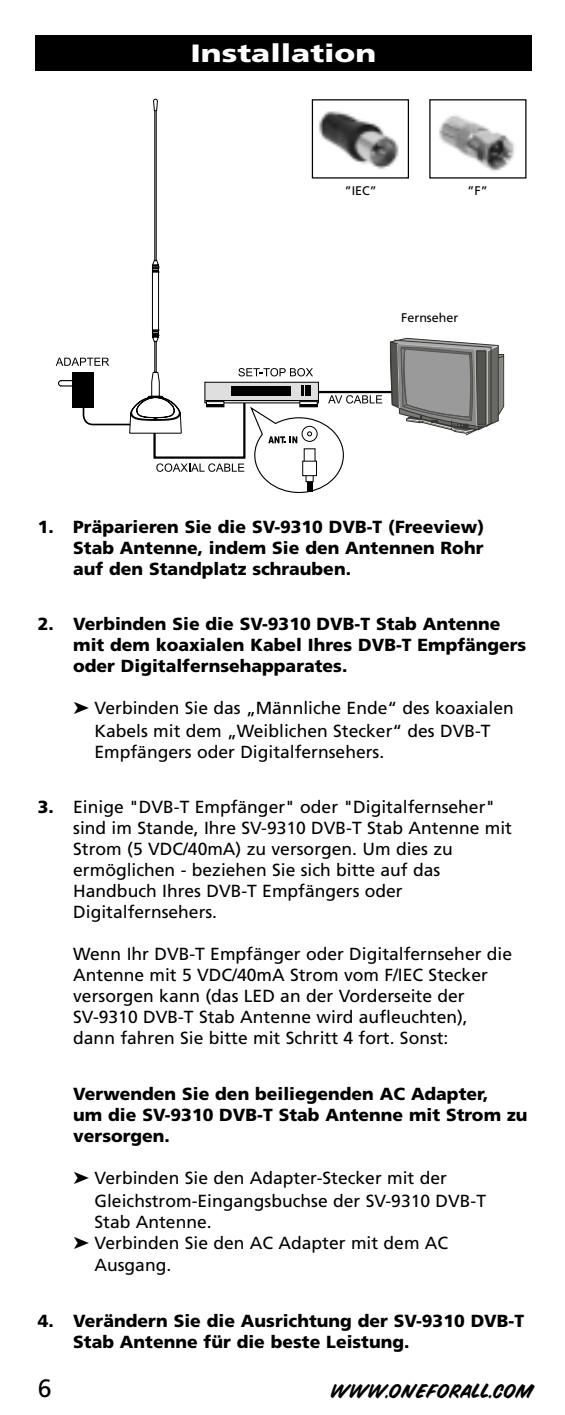
<style>
.page{position:relative;width:565px;height:1415px;background:#fff}
.page>*{position:absolute;margin:0;border:0;box-sizing:border-box;transform-origin:0 0}
.t1{font:900 25px "Frutiger";color:#fff;scale:1.25 1}
.t2{font:25px "Frutiger";color:#000}
.t3{font:17.5px/21px "Frutiger";color:#000}
.t4{font:900 17.5px/21px "Frutiger";color:#000}
.t5{font:15px "Snyder Speed";letter-spacing:.035em;color:#000}
.t6{font:12.5px "Frutiger";color:#000}
.s1{font-weight:900}
</style>
<div class="page">
<div style="left:35px;top:35px;width:496px;height:36px;background:#000"></div>
<svg style="left:56px;top:99px;width:449px;height:395px"></svg>
<div style="left:312px;top:100px;width:96px;height:78px;background:#fff"></div>
<div style="left:312px;top:99px;width:97px;height:80px;border:1px solid #000"></div>
<div style="left:430px;top:100px;width:96px;height:78px;background:#fff"></div>
<img style="left:439px;top:115px;width:76px;height:56px">
<img style="left:319px;top:111px;width:80px;height:59px">
<h1 class="t1" style="left:191px;top:44px;width:150px">Installation</h1>
<p class="t6" style="left:345px;top:186px;width:33px">”IEC”</p>
<p class="t6" style="left:468px;top:186px;width:22px">”F”</p>
<p class="t6" style="left:401px;top:313px;width:58px">Fernseher</p>
<p class="t4" style="left:73px;top:518px;width:412px;text-align:justify;text-indent:-35px">1. Präparieren Sie die SV-9310 DVB-T (Freeview)<br>Stab Antenne, indem Sie den Antennen Rohr auf den Standplatz schrauben.</p>
<p class="t4" style="left:73px;top:615px;width:455px;text-indent:-35px">2. Verbinden Sie die SV-9310 DVB-T Stab Antenne mit dem koaxialen Kabel Ihres DVB-T Empfängers oder Digitalfernsehapparates.</p>
<p class="t3" style="left:73px;top:698px;width:442px;line-height:22.8px;text-align:center">➤ Verbinden Sie das „Männliche Ende“ des koaxialen<br>Kabels mit dem „Weiblichen Stecker“ des DVB-T</p>
<p class="t3" style="left:94px;top:743px;width:291px">Empfängers oder Digitalfernsehers.</p>
<p class="t3" style="left:73px;top:798px;width:440px;text-indent:-35px"><span class="s1">3.</span> Einige "DVB-T Empfänger" oder "Digitalfernseher" sind im Stande, Ihre SV-9310 DVB-T Stab Antenne mit Strom (5 VDC/40mA) zu versorgen. Um dies zu ermöglichen - beziehen Sie sich bitte auf das Handbuch Ihres DVB-T Empfängers oder Digitalfernsehers.</p>
<p class="t3" style="left:73px;top:945px;width:440px">Wenn Ihr DVB-T Empfänger oder Digitalfernseher die Antenne mit 5 VDC/40mA Strom vom F/IEC Stecker versorgen kann (das LED an der Vorderseite der SV-9310 DVB-T Stab Antenne wird aufleuchten), dann fahren Sie bitte mit Schritt 4 fort. Sonst:</p>
<p class="t4" style="left:73px;top:1084px;width:456px">Verwenden Sie den beiliegenden AC Adapter,<br>um die SV-9310 DVB-T Stab Antenne mit Strom zu versorgen.</p>
<p class="t3" style="left:94px;top:1168px;width:393px;line-height:22.8px;text-indent:-21px">➤ Verbinden Sie den Adapter-Stecker mit der<br>Gleichstrom-Eingangsbuchse der SV-9310 DVB-T</p>
<p class="t3" style="left:73px;top:1212px;width:376px;text-indent:21px">Stab Antenne.<br>➤ Verbinden Sie den AC Adapter mit dem AC</p>
<p class="t3" style="left:94px;top:1256px;width:78px">Ausgang.</p>
<p class="t4" style="left:73px;top:1311px;width:452px;text-indent:-35px">4. Verändern Sie die Ausrichtung der SV-9310 DVB-T<br>Stab Antenne für die beste Leistung.</p>
<h1 class="t2" style="left:38px;top:1378px;width:15px">6</h1>
<p class="t5" style="left:331px;top:1383px;width:204px">WWW.ONEFORALL.COM</p>
</div>
